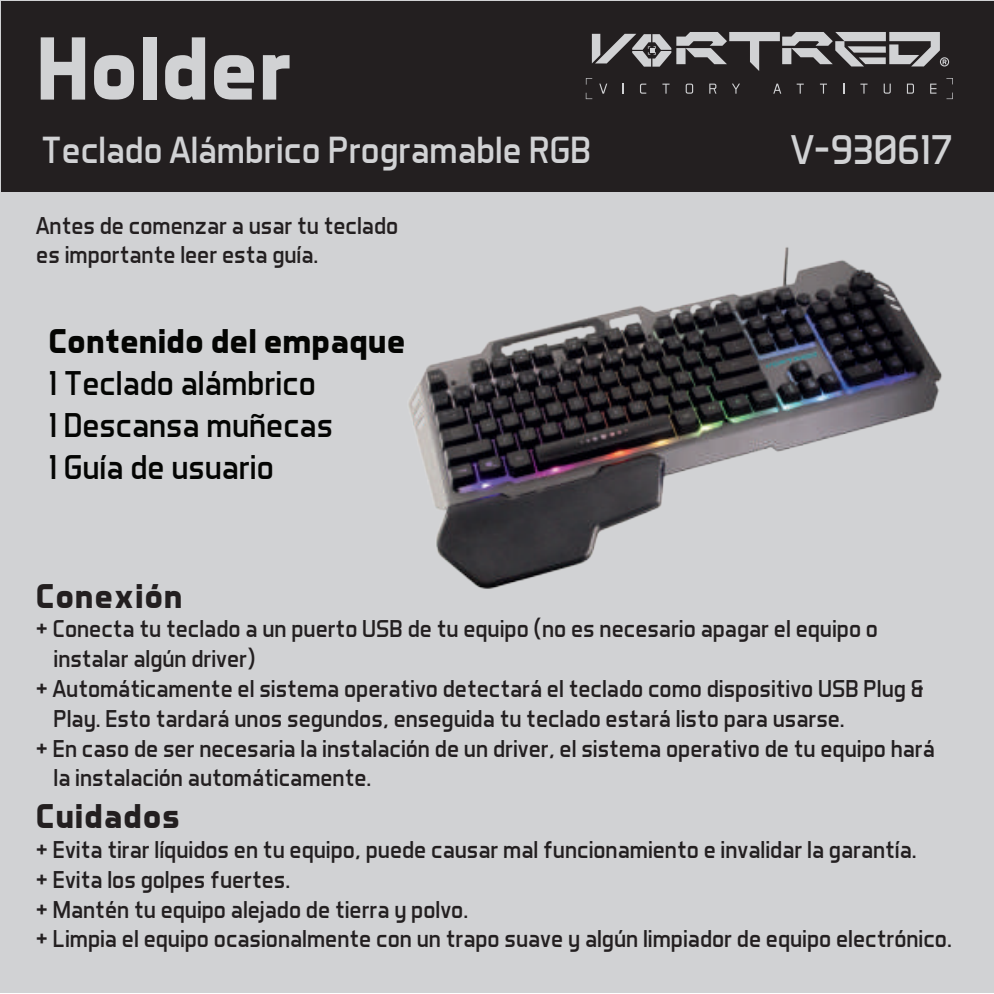
<style>
.page{position:relative;width:994px;height:994px;background:#fff}
.page>*{position:absolute;margin:0;border:0;box-sizing:border-box;transform-origin:0 0}
.t1{font:700 91px "Aero Matics";color:#d1d2d4}
.t2{font:42.35px "Aero Matics";color:#d1d2d4}
.t3{font:38.5px "Aero Matics";color:#d1d2d4}
.t4{font:35px/42px "Aero Matics";color:#040503}
.t5{font:700 35px "Aero Matics";color:#040503}
.t6{font:700 35px "Aero Matics";letter-spacing:.02em;color:#231f20}
.t7{font:24.85px/29.8px "Aero Matics";color:#231f20}
</style>
<div class="page">
<div style="left:1px;top:1px;width:992px;height:992px;background:#d1d2d4"></div>
<hr style="left:0;top:1px;width:1px;height:992px;background:#d1d2d4">
<div style="left:1px;top:1px;width:992px;height:190px;background:#231f20"></div>
<svg style="left:599px;top:84px;width:8px;height:10px"></svg>
<svg style="left:640px;top:84px;width:6px;height:10px"></svg>
<svg style="left:662px;top:84px;width:7px;height:10px"></svg>
<svg style="left:685px;top:84px;width:8px;height:10px"></svg>
<svg style="left:709px;top:84px;width:7px;height:10px"></svg>
<svg style="left:732px;top:84px;width:8px;height:10px"></svg>
<svg style="left:773px;top:84px;width:8px;height:10px"></svg>
<svg style="left:796px;top:84px;width:8px;height:10px"></svg>
<svg style="left:820px;top:84px;width:7px;height:10px"></svg>
<svg style="left:860px;top:84px;width:7px;height:10px"></svg>
<svg style="left:883px;top:84px;width:8px;height:10px"></svg>
<svg style="left:907px;top:84px;width:7px;height:10px"></svg>
<svg style="left:930px;top:84px;width:6px;height:10px"></svg>
<svg style="left:586px;top:78px;width:6px;height:7px"></svg>
<svg style="left:946px;top:93px;width:7px;height:6px"></svg>
<svg style="left:946px;top:78px;width:7px;height:6px"></svg>
<svg style="left:592px;top:32px;width:357px;height:39px"></svg>
<img style="left:400px;top:191px;width:553px;height:398px">
<h1 class="t1" style="left:36px;top:15px;width:257px">Holder</h1>
<h3 class="t3" style="left:41px;top:127px;width:551px">Teclado Alámbrico Programable RGB</h3>
<h2 class="t2" style="left:791px;top:124px;width:163px">V-930617</h2>
<p class="t7" style="left:36px;top:210px;width:363px">Antes de comenzar a usar tu teclado es importante leer esta guía.</p>
<h3 class="t5" style="left:48px;top:320px;width:359px">Contenido del empaque</h3>
<h3 class="t4" style="left:48px;top:362px;width:286px">1 Teclado alámbrico<br>1 Descansa muñecas<br>1 Guía de usuario</h3>
<h3 class="t6" style="left:36px;top:575px;width:148px">Conexión</h3>
<p class="t7" style="left:36px;top:613px;width:843px">+ Conecta tu teclado a un puerto USB de tu equipo (no es necesario apagar el equipo o</p>
<p class="t7" style="left:53px;top:643px;width:204px">instalar algún driver)</p>
<p class="t7" style="left:36px;top:673px;width:889px">+ Automáticamente el sistema operativo detectará el teclado como dispositivo USB Plug &amp;</p>
<p class="t7" style="left:53px;top:703px;width:793px">Play. Esto tardará unos segundos, enseguida tu teclado estará listo para usarse.</p>
<p class="t7" style="left:36px;top:733px;width:900px">+ En caso de ser necesaria la instalación de un driver, el sistema operativo de tu equipo hará</p>
<p class="t7" style="left:53px;top:762px;width:319px">la instalación automáticamente.</p>
<h3 class="t6" style="left:36px;top:795px;width:146px">Cuidados</h3>
<p class="t7" style="left:36px;top:834px;width:917px">+ Evita tirar líquidos en tu equipo, puede causar mal funcionamiento e invalidar la garantía.<br>+ Evita los golpes fuertes.<br>+ Mantén tu equipo alejado de tierra y polvo.<br>+ Limpia el equipo ocasionalmente con un trapo suave y algún limpiador de equipo electrónico.</p>
</div>
